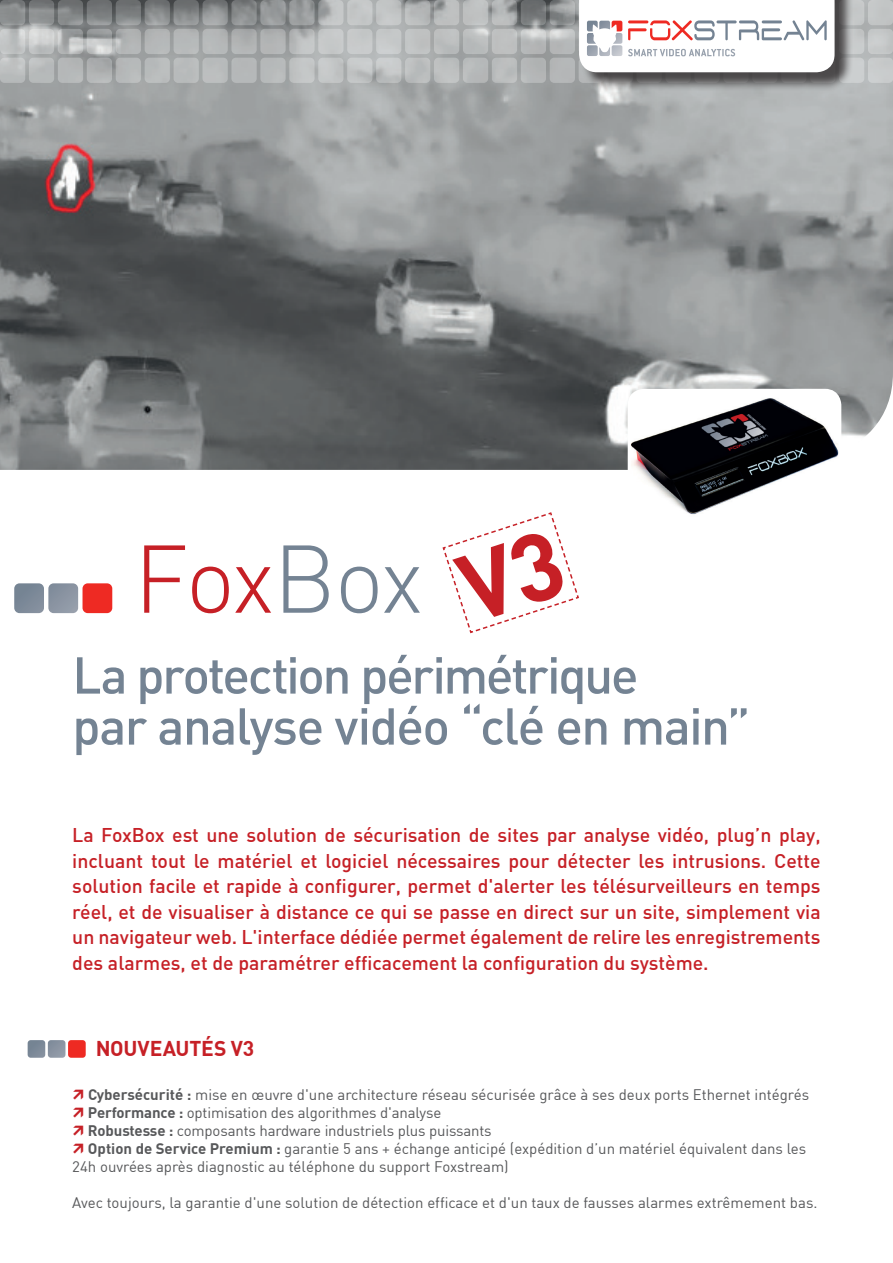
<style>
.page{position:relative;width:893px;height:1263px;background:#fff}
.page>*{position:absolute;margin:0;border:0;box-sizing:border-box;transform-origin:0 0}
.t1{font:300 94.5px "DIN";letter-spacing:-.03em;color:#c62026}
.t2{font:500 51px/51px "DIN";letter-spacing:-.03em;color:#748393}
.t3{font:700 21px "DIN";letter-spacing:-.01em;color:#c62026}
.t4{font:500 19.5px/25.5px "DIN";color:#c62026;text-align:justify}
.t5{font:15px "DIN";color:#57585a}
.s1{color:#748393}
.s2{font-weight:700}
</style>
<div class="page">
<img style="left:0;top:0;width:893px;height:470px">
<svg style="left:0;top:0;width:25px;height:25px"></svg>
<svg style="left:29px;top:0;width:25px;height:25px"></svg>
<svg style="left:58px;top:0;width:25px;height:25px"></svg>
<svg style="left:0;top:29px;width:25px;height:25px"></svg>
<svg style="left:29px;top:29px;width:25px;height:25px"></svg>
<svg style="left:58px;top:29px;width:25px;height:25px"></svg>
<div style="left:0;top:58px;width:25px;height:25px;background:#bdbfc0;border-radius:4px"></div>
<div style="left:29px;top:58px;width:25px;height:25px;background:#b6baba;border-radius:4px"></div>
<div style="left:58px;top:58px;width:25px;height:25px;background:#b5b8b8;border-radius:4px"></div>
<svg style="left:87px;top:0;width:25px;height:25px"></svg>
<svg style="left:116px;top:0;width:25px;height:25px"></svg>
<svg style="left:145px;top:0;width:25px;height:25px"></svg>
<svg style="left:87px;top:29px;width:25px;height:25px"></svg>
<svg style="left:116px;top:29px;width:25px;height:25px"></svg>
<div style="left:145px;top:29px;width:25px;height:25px;background:#b5b7b8;border-radius:4px"></div>
<svg style="left:87px;top:58px;width:25px;height:25px"></svg>
<div style="left:116px;top:58px;width:25px;height:25px;background:#b6b9ba;border-radius:4px"></div>
<div style="left:145px;top:58px;width:25px;height:25px;background:#babdbd;border-radius:4px"></div>
<svg style="left:174px;top:0;width:25px;height:25px"></svg>
<svg style="left:203px;top:0;width:25px;height:25px"></svg>
<svg style="left:231px;top:0;width:26px;height:25px"></svg>
<div style="left:174px;top:29px;width:25px;height:25px;background:#b5b8b9;border-radius:4px"></div>
<div style="left:203px;top:29px;width:25px;height:25px;background:#b5b8b9;border-radius:4px"></div>
<div style="left:231px;top:29px;width:26px;height:25px;background:#afb2b2;border-radius:4px"></div>
<div style="left:174px;top:58px;width:25px;height:25px;background:#b8bbbb;border-radius:4px"></div>
<div style="left:203px;top:58px;width:25px;height:25px;background:#babdbd;border-radius:4px"></div>
<div style="left:231px;top:58px;width:26px;height:25px;background:#b5b8b8;border-radius:4px"></div>
<svg style="left:260px;top:0;width:26px;height:25px"></svg>
<svg style="left:289px;top:0;width:26px;height:25px"></svg>
<svg style="left:318px;top:0;width:25px;height:25px"></svg>
<div style="left:260px;top:29px;width:26px;height:25px;background:#b2b4b5;border-radius:4px"></div>
<svg style="left:289px;top:29px;width:26px;height:25px"></svg>
<div style="left:318px;top:29px;width:25px;height:25px;background:#c6c8c9;border-radius:4px"></div>
<div style="left:260px;top:58px;width:26px;height:25px;background:#b7baba;border-radius:4px"></div>
<div style="left:289px;top:58px;width:26px;height:25px;background:#c3c5c6;border-radius:4px"></div>
<div style="left:318px;top:58px;width:25px;height:25px;background:#c4c7c8;border-radius:4px"></div>
<div style="left:347px;top:0;width:25px;height:25px;background:#c4c7c7;border-radius:4px"></div>
<div style="left:376px;top:0;width:25px;height:25px;background:#c3c6c6;border-radius:4px"></div>
<svg style="left:405px;top:0;width:25px;height:25px"></svg>
<div style="left:347px;top:29px;width:25px;height:25px;background:#c7c9ca;border-radius:4px"></div>
<div style="left:376px;top:29px;width:25px;height:25px;background:#c6c8c9;border-radius:4px"></div>
<div style="left:405px;top:29px;width:25px;height:25px;background:#c0c2c2;border-radius:4px"></div>
<svg style="left:347px;top:58px;width:25px;height:25px"></svg>
<svg style="left:376px;top:58px;width:25px;height:25px"></svg>
<div style="left:405px;top:58px;width:25px;height:25px;background:#babdbd;border-radius:4px"></div>
<svg style="left:434px;top:0;width:25px;height:25px"></svg>
<div style="left:463px;top:0;width:25px;height:25px;background:#bfc1c1;border-radius:4px"></div>
<svg style="left:492px;top:0;width:25px;height:25px"></svg>
<div style="left:434px;top:29px;width:25px;height:25px;background:#bdbebe;border-radius:4px"></div>
<svg style="left:463px;top:29px;width:25px;height:25px"></svg>
<div style="left:492px;top:29px;width:25px;height:25px;background:#bec0c0;border-radius:4px"></div>
<div style="left:434px;top:58px;width:25px;height:25px;background:#bec0c0;border-radius:4px"></div>
<div style="left:463px;top:58px;width:25px;height:25px;background:#b5b9ba;border-radius:4px"></div>
<div style="left:492px;top:58px;width:25px;height:25px;background:#bbbebe;border-radius:4px"></div>
<svg style="left:521px;top:0;width:25px;height:25px"></svg>
<svg style="left:550px;top:0;width:25px;height:25px"></svg>
<svg style="left:521px;top:29px;width:25px;height:25px"></svg>
<svg style="left:550px;top:29px;width:25px;height:25px"></svg>
<div style="left:521px;top:58px;width:25px;height:25px;background:#b4b5b6;border-radius:4px"></div>
<div style="left:550px;top:58px;width:25px;height:25px;background:#b5b7b8;border-radius:4px"></div>
<div style="left:579px;top:58px;width:25px;height:25px;background:#b5b7b8;border-radius:4px"></div>
<div style="left:839px;top:0;width:25px;height:25px;background:#c5c8c8;border-radius:4px"></div>
<div style="left:839px;top:29px;width:25px;height:25px;background:#c8cacb;border-radius:4px"></div>
<div style="left:839px;top:58px;width:25px;height:25px;background:#cccfd0;border-radius:4px"></div>
<div style="left:868px;top:0;width:25px;height:25px;background:#c2c5c5;border-radius:4px"></div>
<div style="left:868px;top:29px;width:25px;height:25px;background:#c6c8c9;border-radius:4px"></div>
<div style="left:868px;top:58px;width:25px;height:25px;background:#c9cbcc;border-radius:4px"></div>
<div style="left:581px;top:0;width:272px;height:91px;background:#231f20;opacity:.75"></div>
<svg style="left:28px;top:1040px;width:37px;height:18px"></svg>
<div style="left:68px;top:1040px;width:18px;height:18px;background:#ee2a23;border-radius:3px"></div>
<svg style="left:579px;top:0;width:255px;height:72px"></svg>
<svg style="left:14px;top:583px;width:64px;height:30px;background:#909aa7"></svg>
<div style="left:83px;top:583px;width:29px;height:30px;background:#ee2a23;border-radius:5px"></div>
<img style="left:629px;top:390px;width:211px;height:125px">
<div style="left:628px;top:389px;width:213px;height:143px;border:3px solid #fff;border-radius:15px"></div>
<svg style="left:442px;top:512px;width:137px;height:122px"></svg>
<h1 class="t1" style="left:134px;top:521px;width:291px">Fox<span class="s1">Box</span></h1>
<h2 class="t2" style="left:72px;top:648px;width:680px">La protection périmétrique<br>par analyse vidéo “clé en main”</h2>
<p class="t4" style="left:72px;top:822px;width:750px">La FoxBox est une solution de sécurisation de sites par analyse vidéo, plug’n play, incluant tout le matériel et logiciel nécessaires pour détecter les intrusions. Cette solution facile et rapide à configurer, permet d'alerter les télésurveilleurs en temps réel, et de visualiser à distance ce qui se passe en direct sur un site, simplement via un navigateur web. L'interface dédiée permet également de relire les enregistrements des alarmes, et de paramétrer efficacement la configuration du système.</p>
<h3 class="t3" style="left:96px;top:1035px;width:160px">NOUVEAUTÉS V3</h3>
<p class="t5" style="left:88px;top:1085px;width:722px"><span class="s2">Cybersécurité :</span> mise en œuvre d'une architecture réseau sécurisée grâce à ses deux ports Ethernet intégrés</p>
<p class="t5" style="left:88px;top:1103px;width:355px"><span class="s2">Performance :</span> optimisation des algorithmes d'analyse</p>
<p class="t5" style="left:88px;top:1121px;width:405px"><span class="s2">Robustesse :</span> composants hardware industriels plus puissants</p>
<p class="t5" style="left:88px;top:1139px;width:720px"><span class="s2">Option de Service Premium :</span> garantie 5 ans + échange anticipé (expédition d’un matériel équivalent dans les</p>
<p class="t5" style="left:72px;top:1157px;width:438px">24h ouvrées après diagnostic au téléphone du support Foxstream)</p>
<p class="t5" style="left:72px;top:1193px;width:747px">Avec toujours, la garantie d'une solution de détection efficace et d'un taux de fausses alarmes extrêmement bas.</p>
</div>
